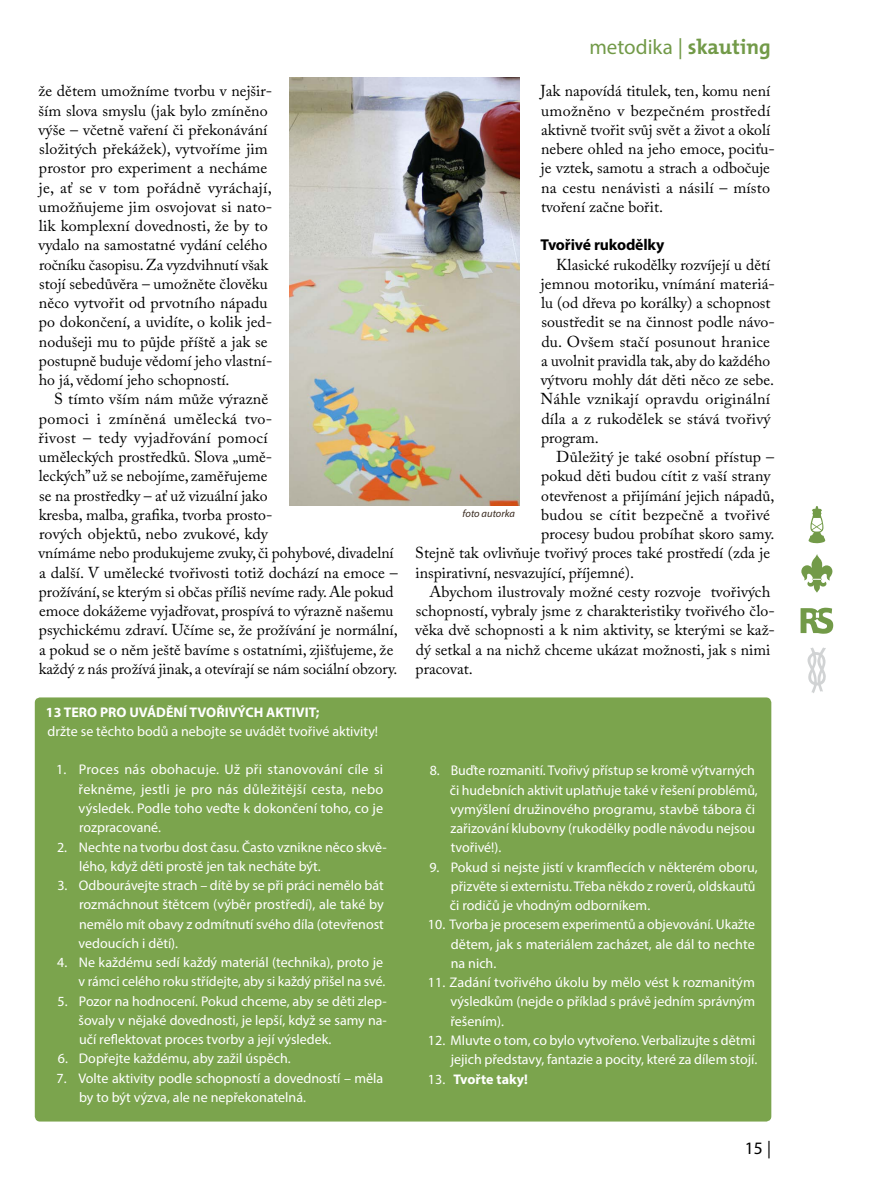
<style>
.page{position:relative;width:869px;height:1191px;background:#fff}
.page>*{position:absolute;margin:0;border:0;box-sizing:border-box;transform-origin:0 0}
.t1{font:21px "Myriad Pro";color:#729a48}
.t2{font:17.5px "Myriad Pro";color:#000}
.t3{font:15.75px/19.2px "Adobe Caslon Pro";color:#000}
.t4{font:15.75px "Adobe Caslon Pro";letter-spacing:.02em;color:#000}
.t5{font:700 15.75px "Myriad Pro";letter-spacing:-.01em;color:#000}
.t6{font:14px/19.2px "Myriad Pro";color:#fff;text-align:justify}
.t7{font:700 14px "Myriad Pro";color:#fff}
.t8{font:italic 10.5px "Myriad Pro";color:#38291e}
.s1{font-family:"The Mix CE B5 Plain"}
.s2{font-family:"The Mix CE B7";font-weight:700}
.s3{font-weight:400}
.s4{font-family:"Minion Pro"}
</style>
<div class="page">
<svg style="left:801px;top:554px;width:31px;height:38px"></svg>
<svg style="left:807px;top:647px;width:18px;height:46px"></svg>
<svg style="left:808px;top:506px;width:16px;height:37px"></svg>
<svg style="left:800px;top:607px;width:32px;height:27px"></svg>
<div style="left:35px;top:697px;width:736px;height:424px;background:#7ba44d;border-radius:5px"></div>
<img style="left:289px;top:77px;width:230px;height:429px">
<p class="t3" style="left:38px;top:81px;width:235px">že dětem umožníme tvorbu v nejšir&shy;ším slova smyslu (jak bylo zmíněno výše – včetně vaření či překonávání složitých překážek), vytvoříme jim prostor pro experiment a necháme je, ať se v tom pořádně vyráchají, umožňujeme jim osvojovat si nato&shy;lik komplexní dovednosti, že by to vydalo na samostatné vydání celého ročníku časopisu. Za vyzdvihnutí však stojí sebedůvěra – umožněte člověku něco vytvořit od prvotního nápadu po dokončení, a uvidíte, o kolik jed&shy;nodušeji mu to půjde příště a jak se postupně buduje vědomí jeho vlastní&shy;ho já, vědomí jeho schopností.</p>
<p class="t3" style="left:39px;top:389px;width:360px;text-indent:16px">S tímto vším nám může výrazně<br>pomoci i zmíněná umělecká tvo-<br>řivost – tedy vyjadřování pomocí<br>uměleckých prostředků. Slova „umě-<br>leckých” už se nebojíme, zaměřujeme<br>se na prostředky – ať už vizuální jako<br>kresba, malba, grafika, tvorba prosto-<br>rových objektů, nebo zvukové, kdy<br>vnímáme nebo produkujeme zvuky, či pohybové, divadelní a další. V umělecké tvořivosti totiž dochází na emoce – prožívání, se kterým si občas příliš nevíme rady. Ale pokud emoce dokážeme vyjadřovat, prospívá to výrazně našemu psychickému zdraví. Učíme se, že prožívání je normální, a pokud se o něm ještě bavíme s ostatními, zjišťujeme, že každý z nás prožívá jinak, a otevírají se nám sociální obzory.</p>
<p class="t7" style="left:46px;top:703px;width:275px">13 TERO PRO UVÁDĚNÍ TVOŘIVÝCH AKTIVIT;</p>
<p class="t6" style="left:48px;top:721px;width:332px">držte se těchto bodů a nebojte se uvádět tvořivé aktivity!</p>
<p class="t6" style="left:79px;top:760px;width:306px;text-indent:-22px">1. Proces nás obohacuje. Už při stanovování cíle si řekněme, jestli je pro nás důležitější cesta, nebo výsledek. Podle toho veďte k dokončení toho, co je rozpracované.</p>
<p class="t6" style="left:79px;top:837px;width:309px;text-indent:-22px">2. Nechte na tvorbu dost času. Často vznikne něco skvě&shy;lého, když děti prostě jen tak necháte být.</p>
<p class="t6" style="left:79px;top:875px;width:306px;text-indent:-21px">3. Odbourávejte strach – dítě by se při práci nemělo bát rozmáchnout štětcem (výběr prostředí), ale také by nemělo mít obavy z odmítnutí svého díla (otevřenost vedoucích i dětí).</p>
<p class="t6" style="left:57px;top:952px;width:329px;text-align:right">4. Ne každému sedí každý materiál (technika), proto je v rámci celého roku střídejte, aby si každý přišel na své.</p>
<p class="t6" style="left:78px;top:991px;width:310px;text-indent:-21px">5. Pozor na hodnocení. Pokud chceme, aby se děti zlep&shy;šovaly v nějaké dovednosti, je lepší, když se samy na&shy;učí reflektovat proces tvorby a její výsledek.</p>
<p class="t6" style="left:58px;top:1048px;width:234px">6. Dopřejte každému, aby zažil úspěch.</p>
<p class="t6" style="left:79px;top:1068px;width:306px;text-indent:-23px">7. Volte aktivity podle schopností a dovedností – měla by to být výzva, ale ne nepřekonatelná.</p>
<h1 class="t1" style="left:589px;top:34px;width:183px">metodika <span class="s1">|</span> <span class="s2">skauting</span></h1>
<p class="t3" style="left:540px;top:81px;width:236px">Jak napovídá titulek, ten, komu není umožněno v bezpečném prostředí aktivně tvořit svůj svět a život a okolí nebere ohled na jeho emoce, pociťu&shy;je vztek, samotu a strach a odbočuje na cestu nenávisti a násilí – místo tvoření začne bořit.</p>
<p class="t5" style="left:540px;top:235px;width:125px">Tvořivé rukodělky</p>
<p class="t3" style="left:540px;top:254px;width:236px;text-indent:16px">Klasické rukodělky rozvíjejí u dětí jemnou motoriku, vnímání materiá&shy;lu (od dřeva po korálky) a schopnost soustředit se na činnost podle návo&shy;du. Ovšem stačí posunout hranice a uvolnit pravidla tak, aby do každého výtvoru mohly dát děti něco ze sebe.<br>Náhle vznikají opravdu originální díla a z rukodělek se stává tvořivý program.</p>
<p class="t3" style="left:556px;top:447px;width:220px">Důležitý je také osobní přístup –</p>
<p class="t3" style="left:541px;top:466px;width:231px">pokud děti budou cítit z vaší strany</p>
<p class="t3" style="left:541px;top:485px;width:235px">otevřenost a přijímání jejich nápadů,</p>
<p class="t4" style="left:541px;top:505px;width:230px">budou se cítit bezpečně a tvořivé</p>
<p class="t3" style="left:541px;top:524px;width:235px">procesy budou probíhat skoro samy.</p>
<p class="t3" style="left:415px;top:543px;width:356px">Stejně tak ovlivňuje tvořivý proces také prostředí (zda je</p>
<p class="t3" style="left:415px;top:562px;width:220px">inspirativní, nesvazující, příjemné).</p>
<p class="t3" style="left:429px;top:582px;width:342px">Abychom ilustrovaly možné cesty rozvoje tvořivých</p>
<p class="t3" style="left:416px;top:601px;width:360px">schopností, vybraly jsme z charakteristiky tvořivého člo-</p>
<p class="t3" style="left:415px;top:620px;width:361px">věka dvě schopnosti a k nim aktivity, se kterými se kaž-</p>
<p class="t3" style="left:415px;top:639px;width:356px">dý setkal a na nichž chceme ukázat možnosti, jak s nimi</p>
<p class="t3" style="left:415px;top:659px;width:59px">pracovat.</p>
<p class="t8" style="left:462px;top:507px;width:54px">foto autorka</p>
<p class="t6" style="left:449px;top:761px;width:309px;text-align:left;text-indent:-20px">8. Buďte rozmanití. Tvořivý přístup se kromě výtvarných či hudebních aktivit uplatňuje také v řešení problémů, vymýšlení družinového programu, stavbě tábora či zařizování klubovny (rukodělky podle návodu nejsou tvořivé!).</p>
<p class="t6" style="left:449px;top:857px;width:309px;text-align:left;text-indent:-21px">9. Pokud si nejste jistí v kramflecích v některém oboru, přizvěte si externistu. Třeba někdo z roverů, oldskautů či rodičů je vhodným odborníkem.</p>
<p class="t6" style="left:450px;top:915px;width:306px;text-indent:-23px">10. Tvorba je procesem experimentů a objevování. Ukažte dětem, jak s materiálem zacházet, ale dál to nechte na nich.</p>
<p class="t6" style="left:450px;top:972px;width:306px;text-indent:-22px">11. Zadání tvořivého úkolu by mělo vést k rozmanitým výsledkům (nejde o příklad s právě jedním správným řešením).</p>
<p class="t6" style="left:428px;top:1030px;width:331px;text-align:right">12. Mluvte o tom, co bylo vytvořeno. Verbalizujte s dětmi jejich představy, fantazie a pocity, které za dílem stojí.</p>
<p class="t7" style="left:428px;top:1069px;width:101px"><span class="s3">13.</span> Tvořte taky!</p>
<p class="t2" style="left:744px;top:1137px;width:28px">15 <span class="s4">|</span></p>
</div>
